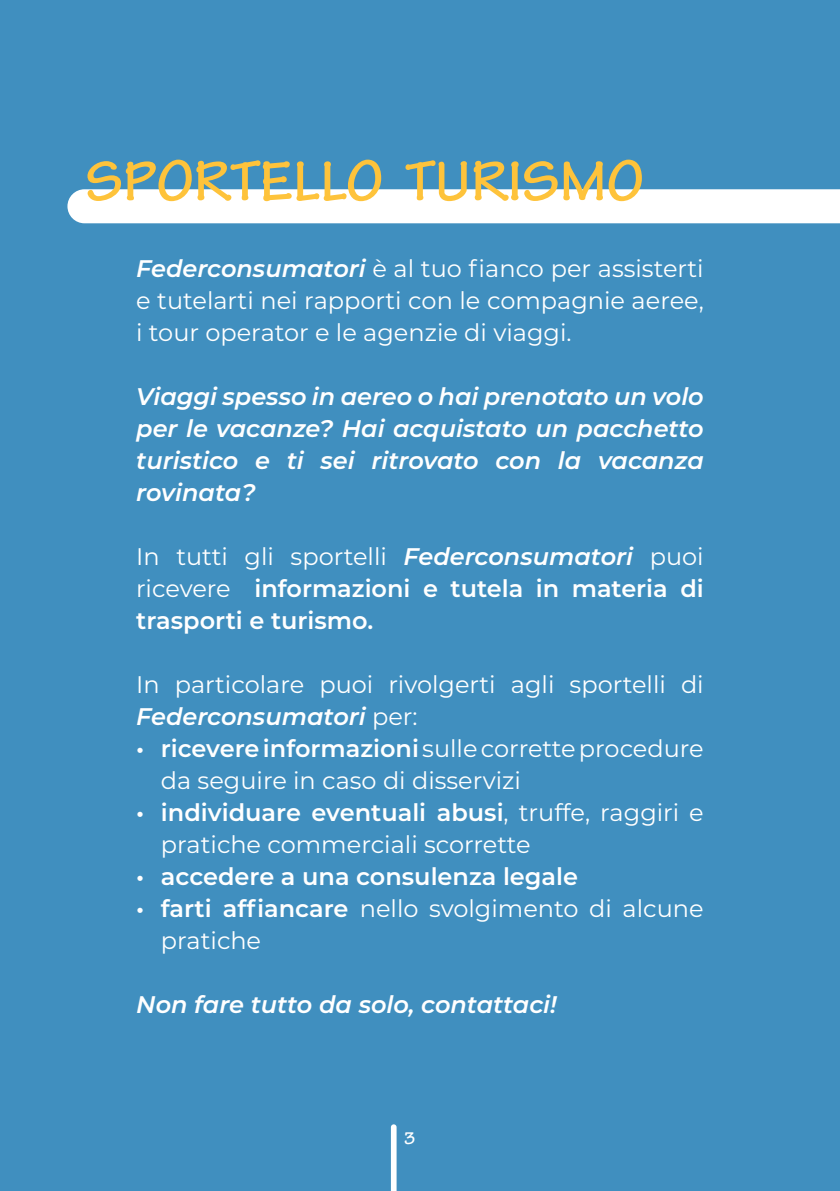
<style>
.page{position:relative;width:840px;height:1191px;background:#fff}
.page>*{position:absolute;margin:0;border:0;box-sizing:border-box;transform-origin:0 0}
.t1{font:700 60px "Tekton Pro";color:#fec33b}
.t2{font:24px/32px "Montserrat";color:#fff}
.t3{font:italic 600 24px/32px "Montserrat";color:#fff;text-align:justify}
.t4{font:600 24px/32px "Montserrat";color:#fff;text-align:justify}
.t5{font:700 18px "Tekton Pro";color:#fff}
.s1{font-weight:600;font-style:italic}
.s2{font-weight:400}
.s3{font-style:italic}
.s4{font-weight:600}
</style>
<div class="page">
<div style="left:0;top:0;width:839px;height:1191px;background:#408fbf"></div>
<div style="left:67px;top:189px;width:772px;height:34px;background:#fff"></div>
<svg style="left:390px;top:1124px;width:6px;height:67px"></svg>
<p class="t1" style="left:85px;top:146px;width:560px">SPORTELLO TURISMO</p>
<p class="t2" style="left:136px;top:252px;width:568px;text-align:justify"><span class="s1">Federconsumatori</span> è al tuo fianco per assisterti e tutelarti nei rapporti con le compagnie aeree, i tour operator e le agenzie di viaggi.</p>
<p class="t3" style="left:136px;top:379px;width:568px">Viaggi spesso in aereo o hai prenotato un volo per le vacanze? Hai acquistato un pacchetto turistico e ti sei ritrovato con la vacanza rovinata?</p>
<p class="t4" style="left:136px;top:539px;width:568px"><span class="s2">In tutti gli sportelli</span> <span class="s3">Federconsumatori</span> <span class="s2">puoi ricevere</span> informazioni e tutela in materia di trasporti e turismo.</p>
<p class="t2" style="left:136px;top:668px;width:568px">In particolare puoi rivolgerti agli sportelli di<br><span class="s1">Federconsumatori</span> per:</p>
<p class="t2" style="left:161px;top:732px;width:544px;text-indent:-25px"><span class="s4">• ricevere informazioni</span> sulle corrette procedure da seguire in caso di disservizi</p>
<p class="t2" style="left:161px;top:796px;width:544px;text-indent:-25px"><span class="s4">• individuare eventuali abusi</span>, truffe, raggiri e pratiche commerciali scorrette</p>
<p class="t4" style="left:136px;top:859px;width:443px">• accedere a una consulenza legale</p>
<p class="t2" style="left:161px;top:892px;width:544px;text-indent:-25px"><span class="s4">• farti affiancare</span> nello svolgimento di alcune pratiche</p>
<p class="t3" style="left:136px;top:987px;width:422px">Non fare tutto da solo, contattaci!</p>
<p class="t5" style="left:403px;top:1127px;width:13px">3</p>
</div>
